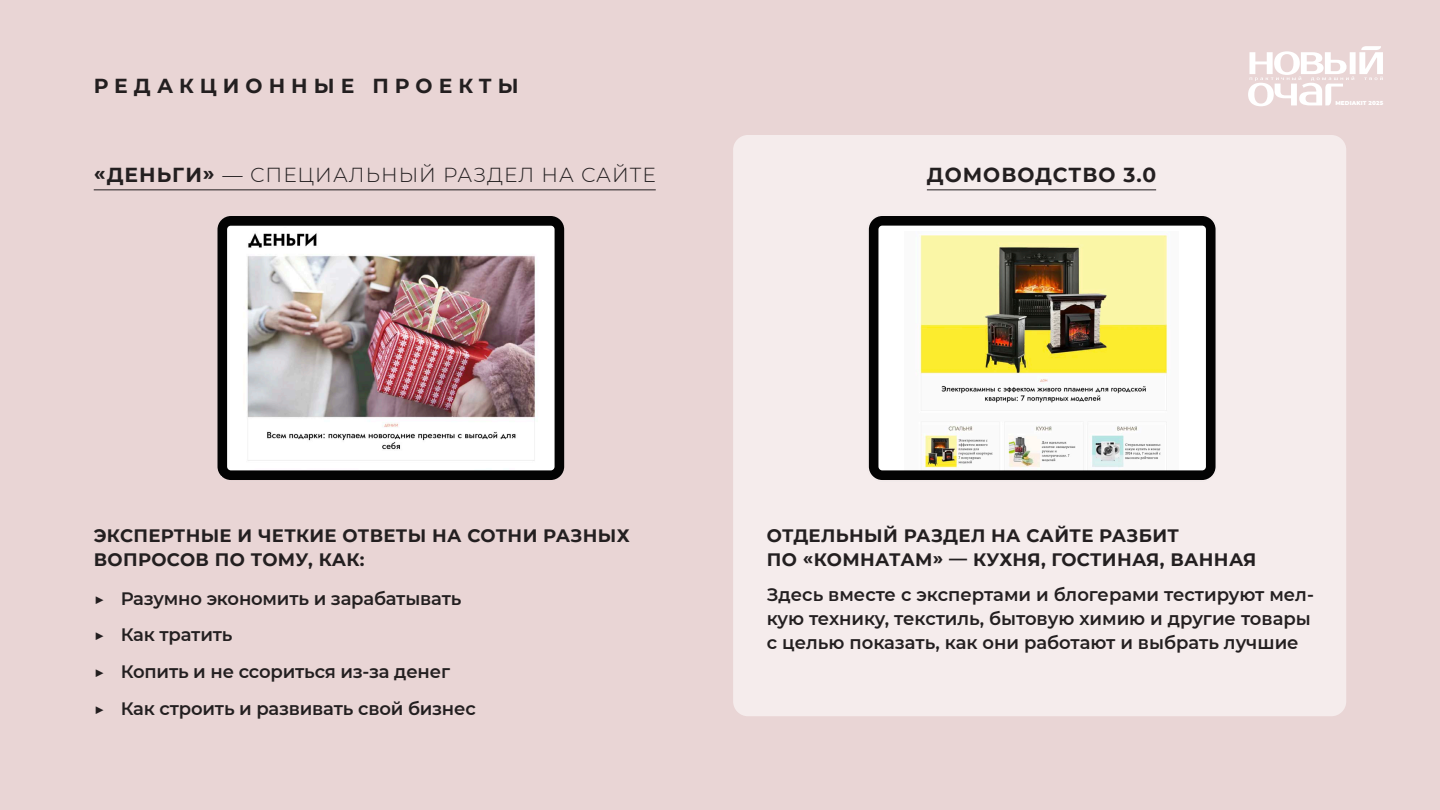
<style>
.page{position:relative;width:1440px;height:810px;background:#e9d5d5}
.page>*{position:absolute;margin:0;border:0;box-sizing:border-box;transform-origin:0 0}
.t1{font:300 20.25px "Montserrat";letter-spacing:.05em;color:#231f20}
.t2{font:700 20.25px "Montserrat";letter-spacing:.3em;color:#231f20}
.t3{font:700 20.25px "Montserrat";letter-spacing:.05em;color:#231f20}
.t4{font:600 18px/24px "Montserrat";letter-spacing:-.01em;color:#231f20}
.t5{font:700 18px/24.8px "Montserrat";letter-spacing:.02em;color:#231f20}
.t6{font:900 5.7px "Montserrat";letter-spacing:.02em;color:#fff}
.s1{font-weight:700}
</style>
<div class="page">
<hr style="left:94px;top:189px;width:562px;height:1px;background:#231f20">
<img style="left:218px;top:216px;width:346px;height:264px">
<div style="left:733px;top:135px;width:613px;height:581px;background:#f5ecec;border-radius:15px"></div>
<hr style="left:927px;top:189px;width:229px;height:1px;background:#231f20">
<svg style="left:869px;top:216px;width:347px;height:264px"></svg>
<svg style="left:1248px;top:46px;width:135px;height:60px"></svg>
<p class="t2" style="left:94px;top:71px;width:426px">РЕДАКЦИОННЫЕ ПРОЕКТЫ</p>
<p class="t1" style="left:94px;top:161px;width:564px"><span class="s1">«ДЕНЬГИ»</span> — СПЕЦИАЛЬНЫЙ РАЗДЕЛ НА САЙТЕ</p>
<p class="t3" style="left:927px;top:160px;width:231px">ДОМОВОДСТВО 3.0</p>
<p class="t6" style="left:1335px;top:99px;width:49px">MEDIAKIT 2025</p>
<p class="t5" style="left:94px;top:522px;width:537px">ЭКСПЕРТНЫЕ И ЧЕТКИЕ ОТВЕТЫ НА СОТНИ РАЗНЫХ<br>ВОПРОСОВ ПО ТОМУ, КАК:</p>
<p class="t4" style="left:94px;top:585px;width:369px">▶ Разумно экономить и зарабатывать</p>
<p class="t4" style="left:94px;top:622px;width:140px">▶ Как тратить</p>
<p class="t4" style="left:94px;top:659px;width:358px">▶ Копить и не ссориться из-за денег</p>
<p class="t4" style="left:94px;top:696px;width:384px">▶ Как строить и развивать свой бизнес</p>
<p class="t5" style="left:767px;top:522px;width:491px">ОТДЕЛЬНЫЙ РАЗДЕЛ НА САЙТЕ РАЗБИТ<br>ПО «КОМНАТАМ» — КУХНЯ, ГОСТИНАЯ, ВАННАЯ</p>
<p class="t4" style="left:767px;top:582px;width:549px">Здесь вместе с экспертами и блогерами тестируют мел&shy;кую технику, текстиль, бытовую химию и другие товары с целью показать, как они работают и выбрать лучшие</p>
</div>
